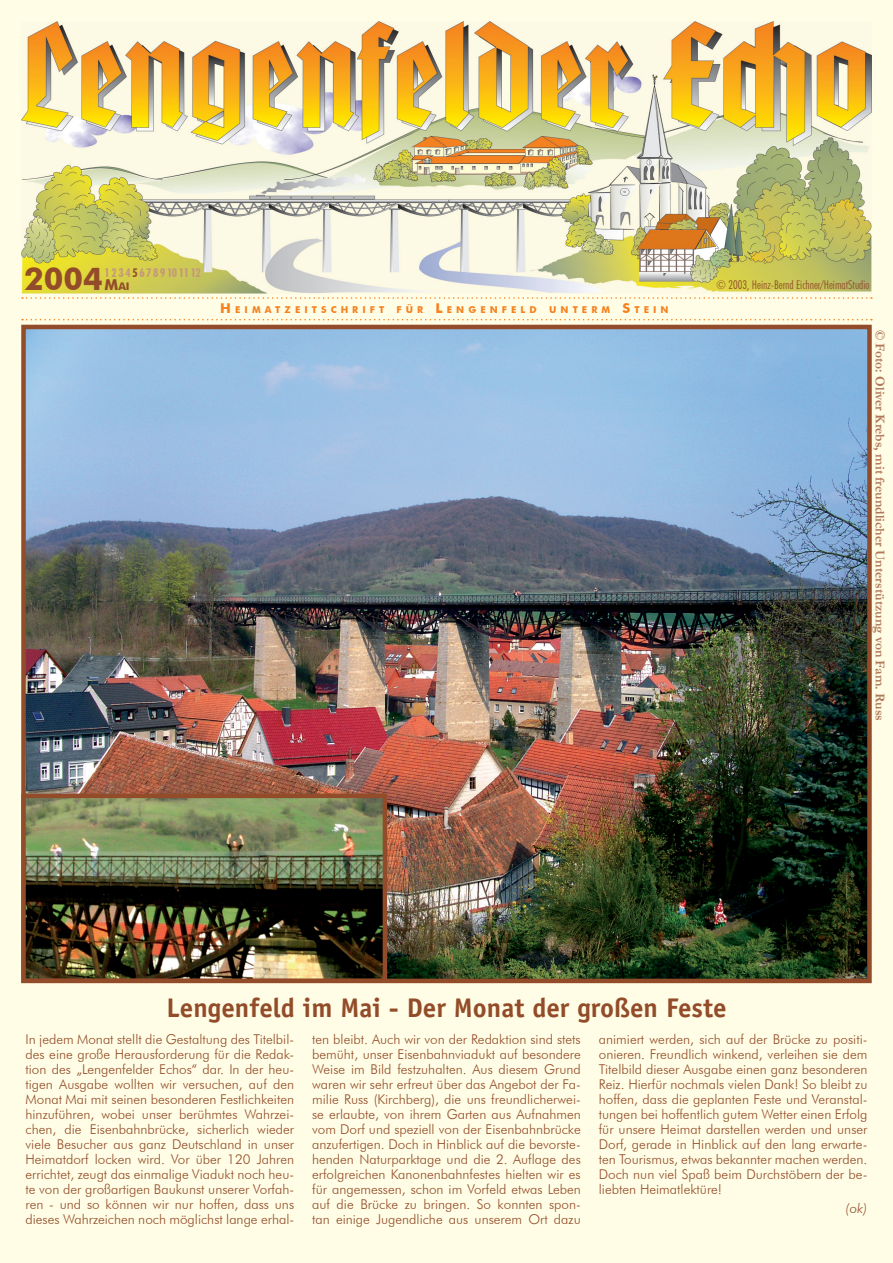
<style>
.page{position:relative;width:893px;height:1263px;background:#fffde5}
.page>*{position:absolute;margin:0;border:0;box-sizing:border-box;transform-origin:0 0}
.t1{font:700 31.5px "Futura BT";color:#934c29}
.t2{font:700 27px "Officina Sans";color:#934c29}
.t3{font:300 13.5px/15px "Futura BT";color:#934c29;text-align:justify}
.t4{font:700 13.5px "Garamond";color:#b17759}
.t5{font:italic 300 13.5px "Futura BT";color:#934c29}
.t6{font:300 condensed 12px "Futura BT";color:#934c29}
.t7{font:700 condensed 12px "Futura BT";color:#c5967c}
.t8{font:700 9.45px "Futura BT";letter-spacing:.43em;color:#f58220}
.s1{font-size:15px}
.s2{font-size:10.5px}
.s3{color:#934c29}
.s4{font-size:13.5px}
</style>
<div class="page">
<img style="left:21px;top:21px;width:851px;height:272px">
<svg style="left:22px;top:297px;width:850px;height:2px"></svg>
<svg style="left:22px;top:319px;width:850px;height:1px"></svg>
<img style="left:26px;top:330px;width:841px;height:648px">
<div style="left:21px;top:325px;width:851px;height:658px;border:4px solid #934c29"></div>
<img style="left:26px;top:799px;width:356px;height:179px">
<div style="left:21px;top:794px;width:366px;height:189px;border:4px solid #934c29"></div>
<h1 class="t1" style="left:24px;top:260px;width:107px">2004<span class="s1">M</span><span class="s2">AI</span></h1>
<p class="t7" style="left:105px;top:265px;width:98px">1 2 3 4 <span class="s3">5</span> 6 7 8 9 10 11 12</p>
<p class="t8" style="left:220px;top:304px;width:165px"><span class="s4">H</span>EIMATZEITSCHRIFT</p>
<p class="t8" style="left:397px;top:304px;width:142px">FÜR <span class="s4">L</span>ENGENFELD</p>
<p class="t8" style="left:549px;top:304px;width:121px">UNTERM <span class="s4">S</span>TEIN</p>
<p class="t6" style="left:716px;top:277px;width:155px">© 2003, Heinz-Bernd Eichner/HeimatStudio</p>
<p class="t4" style="left:889px;top:330px;width:393px;rotate:90deg">© Foto: Oliver Krebs, mit freundlicher Unterstützung von Fam. Russ</p>
<h2 class="t2" style="left:166px;top:991px;width:562px">Lengenfeld im Mai - Der Monat der großen Feste</h2>
<p class="t3" style="left:26px;top:1031px;width:270px">In jedem Monat stellt die Gestaltung des Titelbil&shy;des eine große Herausforderung für die Redak&shy;tion des „Lengenfelder Echos“ dar. In der heu&shy;tigen Ausgabe wollten wir versuchen, auf den Monat Mai mit seinen besonderen Festlichkeiten hinzuführen, wobei unser berühmtes Wahrzei&shy;chen, die Eisenbahnbrücke, sicherlich wieder viele Besucher aus ganz Deutschland in unser Heimatdorf locken wird. Vor über 120 Jahren errichtet, zeugt das einmalige Viadukt noch heu&shy;te von der großartigen Baukunst unserer Vorfah&shy;ren - und so können wir nur hoffen, dass uns dieses Wahrzeichen noch möglichst lange erhal-</p>
<p class="t3" style="left:312px;top:1031px;width:270px">ten bleibt. Auch wir von der Redaktion sind stets bemüht, unser Eisenbahnviadukt auf besondere Weise im Bild festzuhalten. Aus diesem Grund waren wir sehr erfreut über das Angebot der Fa&shy;milie Russ (Kirchberg), die uns freundlicherwei&shy;se erlaubte, von ihrem Garten aus Aufnahmen vom Dorf und speziell von der Eisenbahnbrücke anzufertigen. Doch in Hinblick auf die bevorste&shy;henden Naturparktage und die 2. Auflage des erfolgreichen Kanonenbahnfestes hielten wir es für angemessen, schon im Vorfeld etwas Leben auf die Brücke zu bringen. So konnten spon&shy;tan einige Jugendliche aus unserem Ort dazu</p>
<p class="t3" style="left:599px;top:1031px;width:270px">animiert werden, sich auf der Brücke zu positi&shy;onieren. Freundlich winkend, verleihen sie dem Titelbild dieser Ausgabe einen ganz besonderen Reiz. Hierfür nochmals vielen Dank! So bleibt zu hoffen, dass die geplanten Feste und Veranstal&shy;tungen bei hoffentlich gutem Wetter einen Erfolg für unsere Heimat darstellen werden und unser Dorf, gerade in Hinblick auf den lang erwarte&shy;ten Tourismus, etwas bekannter machen werden.<br>Doch nun viel Spaß beim Durchstöbern der be&shy;liebten Heimatlektüre!</p>
<p class="t5" style="left:846px;top:1200px;width:23px">(ok)</p>
</div>
